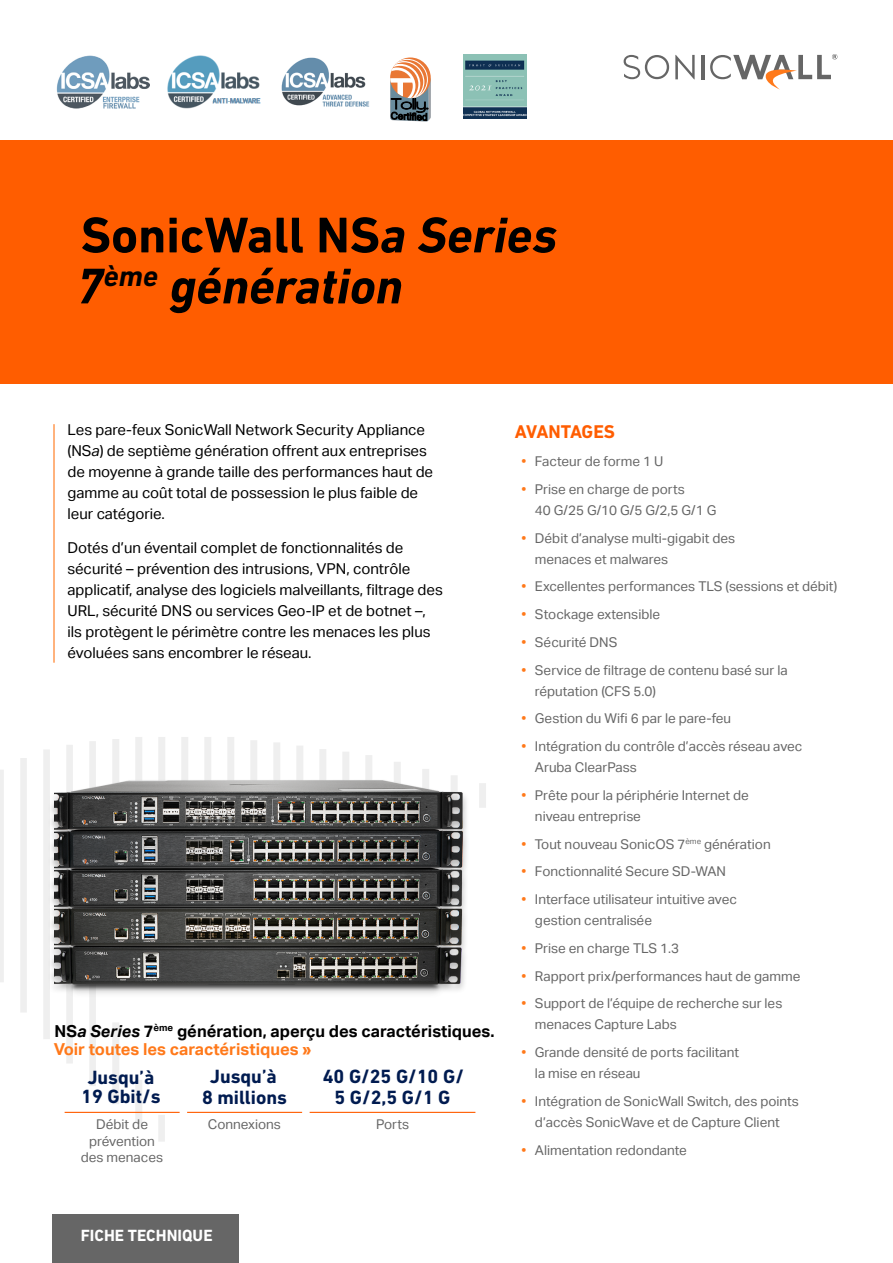
<style>
.page{position:relative;width:893px;height:1263px;background:#fff}
.page>*{position:absolute;margin:0;border:0;box-sizing:border-box;transform-origin:0 0}
.t1{font:italic 700 51px/51px "DIN Next LT Pro";color:#000}
.t2{font:700 19.5px/21px "DIN Next LT Pro";color:#001b50;text-align:center}
.t3{font:700 18.75px "DIN Next LT Pro";letter-spacing:-.015em;color:#ff5d00}
.t4{font:700 16.5px/18px "Aktiv Grotesk";color:#000}
.t5{font:700 16.5px "DIN Next LT Pro";letter-spacing:.005em;color:#fff}
.t6{font:15px/21px "Aktiv Grotesk";color:#000}
.t7{font:13.5px/21px "Aktiv Grotesk";color:#666}
.s1{font-style:normal}
.s2{font-style:italic}
.s3{color:#ff791a}
</style>
<div class="page">
<svg style="left:0;top:737px;width:486px;height:404px"></svg>
<div style="left:53px;top:1215px;width:186px;height:48px;background:#666"></div>
<svg style="left:675px;top:55px;width:20px;height:24px"></svg>
<hr style="left:701px;top:55px;width:3px;height:24px;background:#666">
<svg style="left:624px;top:55px;width:45px;height:24px"></svg>
<svg style="left:710px;top:54px;width:127px;height:35px"></svg>
<div style="left:0;top:141px;width:893px;height:243px;background:#ff5d00"></div>
<hr style="left:53px;top:424px;width:2px;height:239px;background:#ff791a">
<div style="left:48px;top:779px;width:421px;height:220px;background:#666;opacity:.45"></div>
<img style="left:54px;top:755px;width:409px;height:254px">
<div style="left:57px;top:1067px;width:8px;height:46px;background:#fff"></div>
<div style="left:180px;top:1067px;width:7px;height:46px;background:#fff"></div>
<div style="left:302px;top:1067px;width:8px;height:46px;background:#fff"></div>
<div style="left:475px;top:1067px;width:8px;height:46px;background:#fff"></div>
<hr style="left:65px;top:1112px;width:115px;height:1px;background:#ff5d00">
<hr style="left:187px;top:1112px;width:115px;height:1px;background:#ff5d00">
<hr style="left:310px;top:1112px;width:165px;height:1px;background:#ff5d00">
<img style="left:56px;top:55px;width:93px;height:54px">
<img style="left:167px;top:55px;width:94px;height:54px">
<img style="left:281px;top:57px;width:89px;height:50px">
<svg style="left:390px;top:57px;width:41px;height:65px"></svg>
<img style="left:463px;top:55px;width:63px;height:64px">
<h1 class="t1" style="left:77px;top:209px;width:482px"><span class="s1">SonicWall NS</span>a Series<br>7<sup>ème</sup> génération</h1>
<p class="t6" style="left:68px;top:419px;width:367px">Les pare-feux SonicWall Network Security Appliance (NS<span class="s2">a</span>) de septième génération offrent aux entreprises de moyenne à grande taille des performances haut de gamme au coût total de possession le plus faible de leur catégorie.</p>
<p class="t6" style="left:68px;top:538px;width:377px">Dotés d’un éventail complet de fonctionnalités de sécurité – prévention des intrusions, VPN, contrôle applicatif, analyse des logiciels malveillants, filtrage des URL, sécurité DNS ou services Geo-IP et de botnet –, ils protègent le périmètre contre les menaces les plus évoluées sans encombrer le réseau.</p>
<p class="t4" style="left:54px;top:1022px;width:442px">NS<span class="s2">a Series</span> 7<sup>ème</sup> génération, aperçu des caractéristiques.<br><span class="s3">Voir toutes les caractéristiques »</span></p>
<h2 class="t2" style="left:81px;top:1067px;width:81px;line-height:19.5px">Jusqu’à<br>19 Gbit/s</h2>
<h2 class="t2" style="left:202px;top:1066px;width:87px">Jusqu’à<br>8 millions</h2>
<h2 class="t2" style="left:323px;top:1066px;width:143px">40 G/25 G/10 G/<br>5 G/2,5 G/1 G</h2>
<p class="t7" style="left:81px;top:1116px;width:84px;line-height:16.5px;text-align:center">Débit de prévention des menaces</p>
<p class="t7" style="left:208px;top:1114px;width:75px">Connexions</p>
<p class="t7" style="left:376px;top:1114px;width:35px">Ports</p>
<h3 class="t3" style="left:515px;top:421px;width:102px">AVANTAGES</h3>
<p class="t7" style="left:521px;top:451px;width:143px"><span class="s3">•</span> Facteur de forme 1 U</p>
<p class="t7" style="left:535px;top:479px;width:183px;text-indent:-14px"><span class="s3">•</span> Prise en charge de ports<br>40 G/25 G/10 G/5 G/2,5 G/1 G</p>
<p class="t7" style="left:535px;top:527px;width:202px;text-indent:-14px"><span class="s3">•</span> Débit d’analyse multi-gigabit des menaces et malwares</p>
<p class="t7" style="left:521px;top:576px;width:317px"><span class="s3">•</span> Excellentes performances TLS (sessions et débit)</p>
<p class="t7" style="left:521px;top:604px;width:140px"><span class="s3">•</span> Stockage extensible</p>
<p class="t7" style="left:521px;top:632px;width:97px"><span class="s3">•</span> Sécurité DNS</p>
<p class="t7" style="left:535px;top:659px;width:254px;text-indent:-14px"><span class="s3">•</span> Service de filtrage de contenu basé sur la réputation (CFS 5.0)</p>
<p class="t7" style="left:521px;top:708px;width:211px"><span class="s3">•</span> Gestion du Wifi 6 par le pare-feu</p>
<p class="t7" style="left:535px;top:736px;width:269px;text-indent:-14px"><span class="s3">•</span> Intégration du contrôle d’accès réseau avec<br>Aruba ClearPass</p>
<p class="t7" style="left:535px;top:785px;width:215px;text-indent:-14px"><span class="s3">•</span> Prête pour la périphérie Internet de niveau entreprise</p>
<p class="t7" style="left:521px;top:833px;width:251px"><span class="s3">•</span> Tout nouveau SonicOS 7<sup>ème</sup> génération</p>
<p class="t7" style="left:521px;top:861px;width:206px"><span class="s3">•</span> Fonctionnalité Secure SD-WAN</p>
<p class="t7" style="left:535px;top:889px;width:203px;text-indent:-14px"><span class="s3">•</span> Interface utilisateur intuitive avec gestion centralisée</p>
<p class="t7" style="left:521px;top:938px;width:159px"><span class="s3">•</span> Prise en charge TLS 1.3</p>
<p class="t7" style="left:521px;top:965px;width:280px"><span class="s3">•</span> Rapport prix/performances haut de gamme</p>
<p class="t7" style="left:535px;top:993px;width:249px;text-indent:-14px"><span class="s3">•</span> Support de l’équipe de recherche sur les menaces Capture Labs</p>
<p class="t7" style="left:535px;top:1042px;width:206px;text-indent:-14px"><span class="s3">•</span> Grande densité de ports facilitant la mise en réseau</p>
<p class="t7" style="left:521px;top:1091px;width:279px;text-align:center"><span class="s3">•</span> Intégration de SonicWall Switch, des points d’accès SonicWave et de Capture Client</p>
<p class="t7" style="left:521px;top:1139px;width:167px"><span class="s3">•</span> Alimentation redondante</p>
<p class="t5" style="left:81px;top:1225px;width:134px">FICHE TECHNIQUE</p>
</div>
